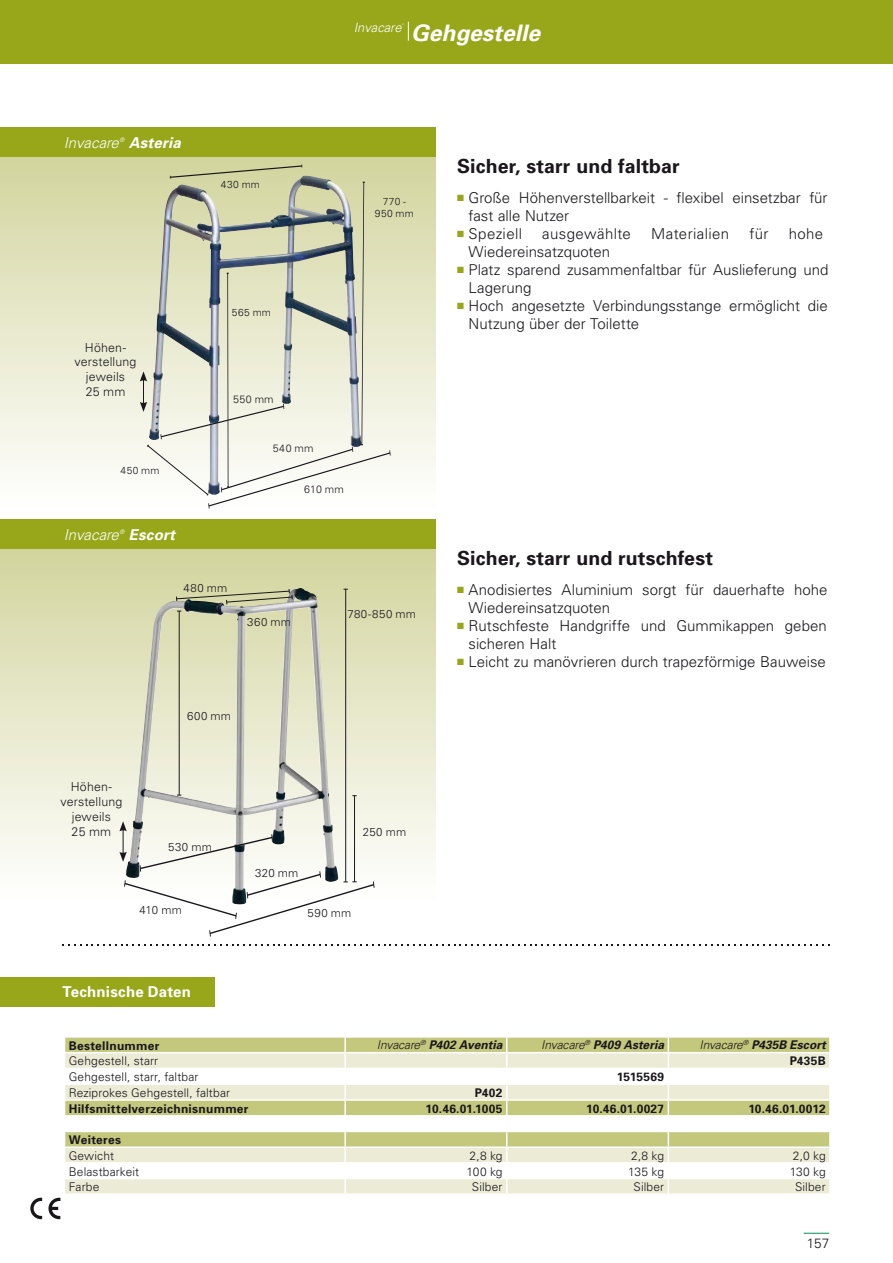
<style>
.page{position:relative;width:893px;height:1263px;background:#fff}
.page>*{position:absolute;margin:0;border:0;box-sizing:border-box;transform-origin:0 0}
.t1{font:italic 700 22.8px "Univers";color:#fff}
.t2{font:700 19.5px "Univers";letter-spacing:.005em;color:#1a171c}
.t3{font:300 15px/18px "Univers";color:#1a171c}
.t4{font:300 15px "Univers";letter-spacing:.025em;color:#1a171c}
.t5{font:italic 300 15px "Univers";color:#fff}
.t6{font:700 15px "Univers";letter-spacing:.015em;color:#fff}
.t7{font:italic 700 15px "Univers";letter-spacing:.015em;color:#fff}
.t8{font:300 13.5px "Univers";color:#1a171c}
.t9{font:italic 300 12.9px "Univers";color:#fff}
.t10{font:300 12.45px/14.9px "Univers";letter-spacing:.01em;color:#1a171c;text-align:center}
.t11{font:300 12px "Univers";letter-spacing:.01em;color:#1a171c}
.t12{font:700 12px/15.6px "Univers";letter-spacing:.02em;color:#1a171c}
.t13{font:italic 700 12px "Univers";color:#1a171c}
.t14{font:700 12px "Univers";letter-spacing:-.005em;color:#1a171c}
.t15{font:300 11.4px "Univers";letter-spacing:.035em;color:#1a171c}
.t16{font:300 10.65px "Univers";letter-spacing:.015em;color:#1a171c}
.t17{font:300 10.2px/12.1px "Univers";letter-spacing:.045em;color:#1a171c;text-align:center}
.t18{font:italic 300 6.15px "Univers";color:#fff}
.t19{font:italic 300 2.25px "Univers";color:#fff}
.s1{color:#97a719}
.s2{font-weight:300}
</style>
<div class="page">
<div style="left:0;top:519px;width:436px;height:386px;background:linear-gradient(to bottom,#ced096,#fff)"></div>
<div style="left:0;top:0;width:893px;height:64px;background:#97a719"></div>
<div style="left:0;top:977px;width:215px;height:29px;background:#97a719"></div>
<div style="left:0;top:128px;width:436px;height:385px;background:linear-gradient(to bottom,#cfd196,#fff)"></div>
<div style="left:0;top:519px;width:436px;height:30px;background:#97a719"></div>
<svg style="left:408px;top:22px;width:1px;height:19px"></svg>
<svg style="left:48px;top:1037px;width:782px;height:182px"></svg>
<svg style="left:30px;top:1198px;width:12px;height:21px"></svg>
<div style="left:0;top:128px;width:436px;height:29px;background:#97a719"></div>
<img style="left:126px;top:589px;width:212px;height:171px">
<hr style="left:345px;top:589px;width:1px;height:293px;background:#1a171c">
<hr style="left:179px;top:611px;width:1px;height:184px;background:#1a171c">
<div style="left:208px;top:560px;width:183px;height:44px;background:#d6d8a6"></div>
<svg style="left:140px;top:127px;width:296px;height:433px"></svg>
<svg style="left:176px;top:589px;width:117px;height:15px;background:#b6b793"></svg>
<svg style="left:62px;top:760px;width:767px;height:247px"></svg>
<svg style="left:804px;top:1233px;width:25px;height:1px"></svg>
<p class="t5" style="left:64px;top:134px;width:57px">Invacare</p>
<p class="t18" style="left:119px;top:136px;width:6px">®</p>
<p class="t7" style="left:129px;top:134px;width:53px">Asteria</p>
<p class="t10" style="left:75px;top:339px;width:63px">Höhen&shy;verstellung jeweils<br>25 mm</p>
<p class="t17" style="left:121px;top:464px;width:40px">450 mm</p>
<p class="t5" style="left:64px;top:526px;width:57px">Invacare</p>
<p class="t18" style="left:119px;top:528px;width:6px">®</p>
<p class="t7" style="left:129px;top:526px;width:48px">Escort</p>
<p class="t9" style="left:354px;top:19px;width:49px">Invacare</p>
<p class="t19" style="left:402px;top:23px;width:3px">®</p>
<p class="t1" style="left:411px;top:19px;width:130px">Gehgestelle</p>
<p class="t17" style="left:221px;top:178px;width:41px">430 mm</p>
<p class="t17" style="left:375px;top:195px;width:41px">770 -<br>950 mm</p>
<p class="t17" style="left:232px;top:306px;width:41px">565 mm</p>
<p class="t16" style="left:233px;top:393px;width:42px">550 mm</p>
<p class="t16" style="left:273px;top:442px;width:42px">540 mm</p>
<p class="t16" style="left:304px;top:483px;width:41px">610 mm</p>
<p class="t2" style="left:457px;top:154px;width:224px">Sicher, starr und faltbar</p>
<p class="t3" style="left:469px;top:188px;width:360px;text-indent:-11px"><span class="s1">■</span> Große Höhenverstellbarkeit - flexibel einsetzbar für fast alle Nutzer</p>
<p class="t4" style="left:457px;top:224px;width:66px"><span class="s1">■</span> Speziell</p>
<p class="t4" style="left:542px;top:224px;width:90px">ausgewählte</p>
<p class="t4" style="left:651px;top:224px;width:80px">Materialien</p>
<p class="t3" style="left:749px;top:224px;width:21px">für</p>
<p class="t3" style="left:789px;top:224px;width:36px">hohe</p>
<p class="t3" style="left:469px;top:242px;width:143px">Wiedereinsatzquoten</p>
<p class="t3" style="left:469px;top:260px;width:361px;text-indent:-11px"><span class="s1">■</span> Platz sparend zusammenfaltbar für Auslieferung und<br>Lagerung</p>
<p class="t3" style="left:469px;top:296px;width:361px;text-indent:-11px"><span class="s1">■</span> Hoch angesetzte Verbindungsstange ermöglicht die<br>Nutzung über der Toilette</p>
<p class="t15" style="left:183px;top:581px;width:45px">480 mm</p>
<p class="t15" style="left:247px;top:615px;width:45px">360 mm</p>
<p class="t15" style="left:347px;top:607px;width:70px">780-850 mm</p>
<p class="t15" style="left:187px;top:709px;width:46px">600 mm</p>
<p class="t10" style="left:60px;top:779px;width:63px">Höhen&shy;verstellung jeweils<br>25 mm</p>
<p class="t15" style="left:168px;top:840px;width:45px">530 mm</p>
<p class="t15" style="left:140px;top:903px;width:44px">410 mm</p>
<p class="t15" style="left:363px;top:825px;width:45px">250 mm</p>
<p class="t15" style="left:255px;top:866px;width:45px">320 mm</p>
<p class="t15" style="left:307px;top:906px;width:45px">590 mm</p>
<p class="t6" style="left:63px;top:982px;width:130px">Technische Daten</p>
<p class="t2" style="left:457px;top:546px;width:257px">Sicher, starr und rutschfest</p>
<p class="t3" style="left:469px;top:580px;width:360px;text-indent:-11px"><span class="s1">■</span> Anodisiertes Aluminium sorgt für dauerhafte hohe<br>Wiedereinsatzquoten</p>
<p class="t3" style="left:469px;top:616px;width:360px;text-indent:-11px"><span class="s1">■</span> Rutschfeste Handgriffe und Gummikappen geben sicheren Halt</p>
<p class="t3" style="left:457px;top:652px;width:370px"><span class="s1">■</span> Leicht zu manövrieren durch trapezförmige Bauweise</p>
<p class="t12" style="left:69px;top:1037px;width:92px">Bestellnummer</p>
<p class="t13" style="left:377px;top:1038px;width:127px"><span class="s2">Invacare</span><sup>®</sup> P402 Aventia</p>
<p class="t13" style="left:541px;top:1038px;width:124px"><span class="s2">Invacare</span><sup>®</sup> P409 Asteria</p>
<p class="t13" style="left:699px;top:1038px;width:128px"><span class="s2">Invacare</span><sup>®</sup> P435B Escort</p>
<p class="t11" style="left:69px;top:1054px;width:91px">Gehgestell, starr</p>
<p class="t12" style="left:790px;top:1053px;width:38px">P435B</p>
<p class="t11" style="left:69px;top:1069px;width:131px">Gehgestell, starr, faltbar</p>
<p class="t12" style="left:617px;top:1069px;width:49px">1515569</p>
<p class="t11" style="left:69px;top:1085px;width:163px">Reziprokes Gehgestell, faltbar</p>
<p class="t12" style="left:475px;top:1084px;width:29px">P402</p>
<p class="t12" style="left:69px;top:1100px;width:181px">Hilfsmittelverzeichnisnummer</p>
<p class="t12" style="left:426px;top:1100px;width:78px">10.46.01.1005</p>
<p class="t12" style="left:586px;top:1100px;width:79px">10.46.01.0027</p>
<p class="t14" style="left:748px;top:1101px;width:79px">10.46.01.0012</p>
<p class="t12" style="left:69px;top:1132px;width:54px">Weiteres<br><span class="s2">Gewicht</span></p>
<p class="t11" style="left:470px;top:1148px;width:34px">2,8 kg</p>
<p class="t11" style="left:631px;top:1148px;width:34px">2,8 kg</p>
<p class="t11" style="left:793px;top:1148px;width:34px">2,0 kg</p>
<p class="t11" style="left:69px;top:1164px;width:72px">Belastbarkeit</p>
<p class="t11" style="left:466px;top:1164px;width:38px">100 kg</p>
<p class="t11" style="left:628px;top:1164px;width:37px">135 kg</p>
<p class="t11" style="left:790px;top:1164px;width:37px">130 kg</p>
<p class="t11" style="left:69px;top:1180px;width:32px">Farbe</p>
<p class="t11" style="left:472px;top:1180px;width:32px">Silber</p>
<p class="t11" style="left:633px;top:1180px;width:32px">Silber</p>
<p class="t11" style="left:795px;top:1180px;width:32px">Silber</p>
<p class="t8" style="left:807px;top:1235px;width:24px">157</p>
</div>
